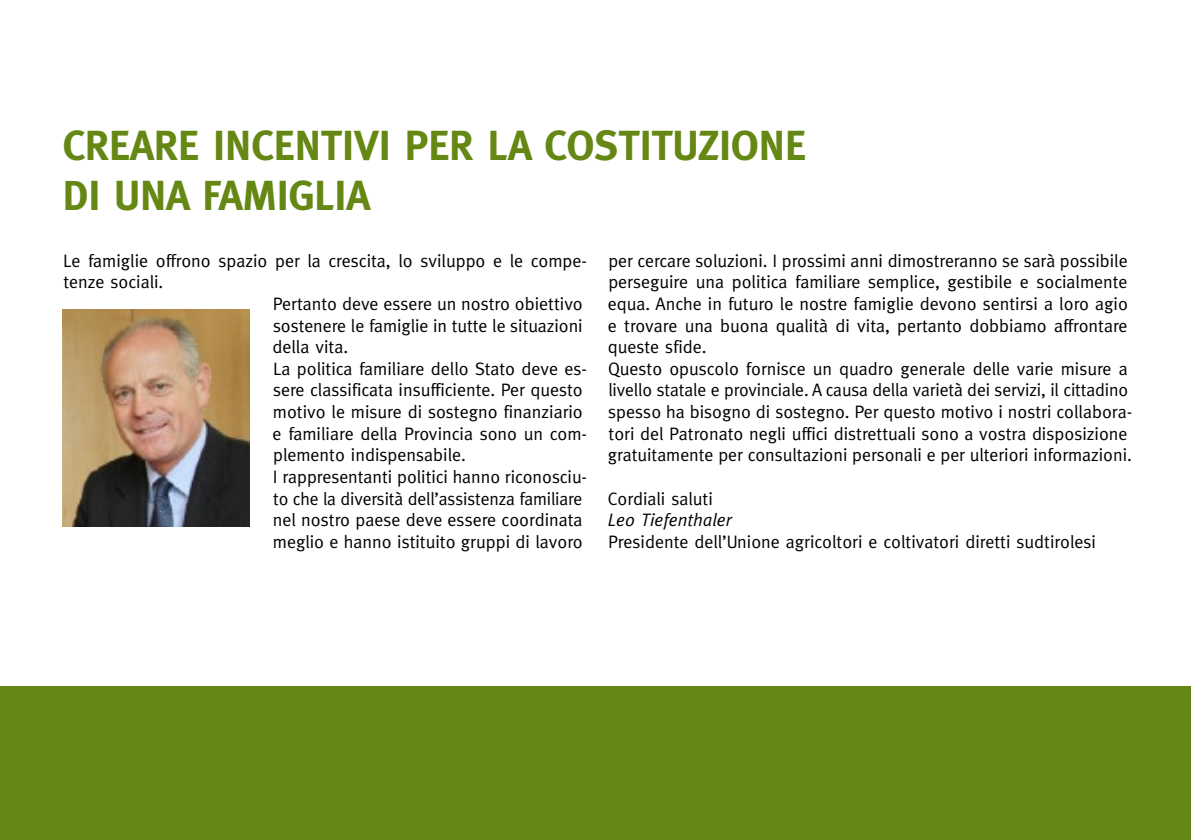
<style>
.page{position:relative;width:1191px;height:840px;background:#fff}
.page>*{position:absolute;margin:0;border:0;box-sizing:border-box;transform-origin:0 0}
.t1{font:700 42px/50.4px "Meta";color:#658713}
.t2{font:18px/21.6px "Meta";color:#000}
.t3{font:italic 18px "Meta";color:#000}
</style>
<div class="page">
<div style="left:0;top:686px;width:1191px;height:153px;background:#658713"></div>
<img style="left:62px;top:310px;width:187px;height:216px">
<h1 class="t1" style="left:63px;top:119px;width:745px">CREARE INCENTIVI PER LA COSTITUZIONE<br>DI UNA FAMIGLIA</h1>
<p class="t2" style="left:63px;top:249px;width:525px">Le famiglie offrono spazio per la crescita, lo sviluppo e le compe-</p>
<p class="t2" style="left:63px;top:271px;width:101px">tenze sociali.</p>
<p class="t2" style="left:273px;top:292px;width:311px">Pertanto deve essere un nostro obiettivo</p>
<p class="t2" style="left:273px;top:314px;width:311px">sostenere le famiglie in tutte le situazioni</p>
<p class="t2" style="left:272px;top:336px;width:77px">della vita.</p>
<p class="t2" style="left:273px;top:357px;width:315px">La politica familiare dello Stato deve es-</p>
<p class="t2" style="left:273px;top:379px;width:311px">sere classificata insufficiente. Per questo</p>
<p class="t2" style="left:273px;top:400px;width:311px">motivo le misure di sostegno finanziario</p>
<p class="t2" style="left:273px;top:422px;width:316px">e familiare della Provincia sono un com-</p>
<p class="t2" style="left:273px;top:444px;width:194px">plemento indispensabile.</p>
<p class="t2" style="left:273px;top:465px;width:315px">I rappresentanti politici hanno riconosciu-</p>
<p class="t2" style="left:273px;top:487px;width:311px">to che la diversità dell’assistenza familiare</p>
<p class="t2" style="left:273px;top:508px;width:311px">nel nostro paese deve essere coordinata</p>
<p class="t2" style="left:273px;top:530px;width:311px">meglio e hanno istituito gruppi di lavoro</p>
<p class="t2" style="left:607px;top:249px;width:526px">per cercare soluzioni. I prossimi anni dimostreranno se sarà possibile perseguire una politica familiare semplice, gestibile e socialmente equa. Anche in futuro le nostre famiglie devono sentirsi a loro agio e trovare una buona qualità di vita, pertanto dobbiamo affrontare queste sfide.<br>Questo opuscolo fornisce un quadro generale delle varie misure a livello statale e provinciale. A causa della varietà dei servizi, il cittadino spesso ha bisogno di sostegno. Per questo motivo i nostri collabora&shy;tori del Patronato negli uffici distrettuali sono a vostra disposizione gratuitamente per consultazioni personali e per ulteriori informazioni.</p>
<p class="t2" style="left:608px;top:487px;width:106px">Cordiali saluti</p>
<p class="t3" style="left:608px;top:509px;width:125px">Leo Tiefenthaler</p>
<p class="t2" style="left:608px;top:530px;width:489px">Presidente dell’Unione agricoltori e coltivatori diretti sudtirolesi</p>
</div>
